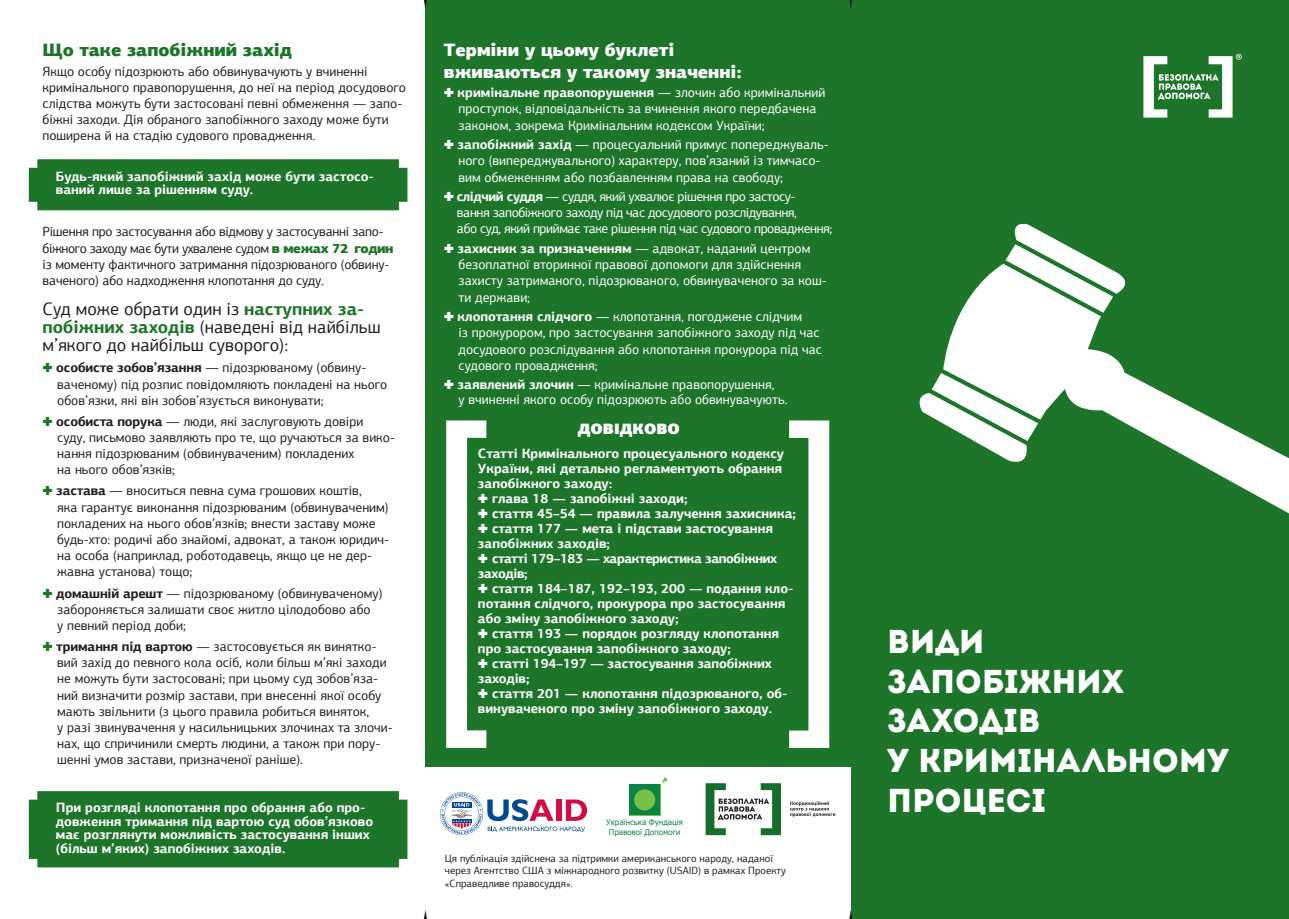
<style>
.page{position:relative;width:1289px;height:919px;background:#fff}
.page>*{position:absolute;margin:0;border:0;box-sizing:border-box;transform-origin:0 0}
.t1{font:33px/39.6px "Intro";letter-spacing:-.005em;color:#fff}
.t2{font:18px/18px "PF Agora Sans Pro";color:#231f20}
.t3{font:900 18px/21.6px "PF Agora Sans Pro";color:#fff}
.t4{font:900 18px "PF Agora Sans Pro";color:#1d752a}
.t5{font:900 15px "PF Agora Sans Pro";color:#fff}
.t6{font:13.5px/16.2px "PF Agora Sans Pro";color:#231f20}
.t7{font:700 13.5px/15px "PF Agora Sans Pro";color:#fff}
.t8{font:13.5px/16.2px "PF Agora Sans Pro";color:#fff}
.t9{font:13.5px/16.2px "PF Agora Sans Pro";letter-spacing:-.02em;color:#231f20}
.t10{font:13.5px/16.2px "PF Agora Sans Pro";letter-spacing:-.03em;color:#fff}
.t11{font:10.5px/12.6px "PF Agora Sans Pro";color:#231f20}
.t12{font:7.95px/9.6px "MS Reference Sans Serif";letter-spacing:-.025em;color:#0a8343;text-align:center;scale:.94 1}
.s1{font-weight:900;color:#1d752a}
.s2{font-weight:700;color:#1d752a}
.s3{color:#1d752a}
.s4{font-weight:700}
</style>
<div class="page">
<div style="left:425px;top:0;width:863px;height:918px;background:#1d752a"></div>
<svg style="left:1143px;top:54px;width:98px;height:64px"></svg>
<div style="left:29px;top:159px;width:378px;height:51px;background:#1d752a"></div>
<div style="left:29px;top:791px;width:378px;height:76px;background:#1d752a"></div>
<svg style="left:919px;top:373px;width:24px;height:51px"></svg>
<svg style="left:943px;top:264px;width:345px;height:249px"></svg>
<svg style="left:1005px;top:223px;width:131px;height:90px"></svg>
<svg style="left:446px;top:420px;width:40px;height:327px"></svg>
<svg style="left:789px;top:420px;width:40px;height:327px"></svg>
<div style="left:420px;top:767px;width:430px;height:151px;background:#fff"></div>
<svg style="left:424px;top:0;width:3px;height:9px"></svg>
<svg style="left:849px;top:909px;width:3px;height:9px"></svg>
<svg style="left:849px;top:0;width:3px;height:9px"></svg>
<svg style="left:424px;top:910px;width:3px;height:8px"></svg>
<svg style="left:440px;top:792px;width:147px;height:43px"></svg>
<svg style="left:705px;top:783px;width:76px;height:52px"></svg>
<svg style="left:790px;top:801px;width:45px;height:15px"></svg>
<div style="left:629px;top:784px;width:31px;height:31px;background:#0a8343"></div>
<div style="left:634px;top:789px;width:21px;height:21px;background:#76c045;border-radius:50%"></div>
<svg style="left:661px;top:777px;width:6px;height:6px"></svg>
<h2 class="t4" style="left:43px;top:38px;width:251px">Що таке запобіжний захід</h2>
<p class="t6" style="left:43px;top:63px;width:365px">Якщо особу підозрюють або обвинувачують у вчиненні кримінального правопорушення, до неї на період досудового слідства можуть бути застосовані певні обмеження — запо&shy;біжні заходи. Дія обраного запобіжного заходу може бути поширена й на стадію судового провадження.</p>
<p class="t7" style="left:56px;top:169px;width:319px;line-height:13.5px">Будь-який запобіжний захід може бути застосо&shy;ваний лише за рішенням суду.</p>
<p class="t9" style="left:43px;top:223px;width:352px">Рішення про застосування або відмову у застосуванні запо&shy;біжного заходу має бути ухвалене судом <span class="s1">в межах 72 годин </span>із моменту фактичного затримання підозрюваного (обвину&shy;ваченого) або надходження клопотання до суду.</p>
<h2 class="t2" style="left:43px;top:300px;width:339px">Суд може обрати один із <span class="s2">наступних за&shy;побіжних заходів</span> (наведені від найбільш м’якого до найбільш суворого):</h2>
<p class="t6" style="left:57px;top:359px;width:331px;text-indent:-15px"><span class="s3">✚</span> <span class="s4">особисте зобов’язання</span> — підозрюваному (обвину&shy;ваченому) під розпис повідомляють покладені на нього обов’язки, які він зобов’язується виконувати;</p>
<p class="t6" style="left:57px;top:413px;width:339px;text-indent:-15px"><span class="s3">✚</span> <span class="s4">особиста порука</span> — люди, які заслуговують довіри суду, письмово заявляють про те, що ручаються за вико&shy;нання підозрюваним (обвинуваченим) покладених<br>на нього обов’язків;</p>
<p class="t6" style="left:57px;top:482px;width:333px;text-indent:-15px"><span class="s3">✚</span> <span class="s4">застава</span> — вноситься певна сума грошових коштів,<br>яка гарантує виконання підозрюваним (обвинуваченим) покладених на нього обов’язків; внести заставу може будь-хто: родичі або знайомі, адвокат, а також юридич&shy;на особа (наприклад, роботодавець, якщо це не дер&shy;жавна установа) тощо;</p>
<p class="t6" style="left:57px;top:584px;width:327px;text-indent:-15px"><span class="s3">✚</span> <span class="s4">домашній арешт</span> — підозрюваному (обвинуваченому) забороняється залишати своє житло цілодобово або<br>у певний період доби;</p>
<p class="t6" style="left:57px;top:638px;width:337px;text-indent:-15px"><span class="s3">✚</span> <span class="s4">тримання під вартою</span> — застосовується як винятко&shy;вий захід до певного кола осіб, коли більш м’які заходи не можуть бути застосовані; при цьому суд зобов’яза&shy;ний визначити розмір застави, при внесенні якої особу мають звільнити (з цього правила робиться виняток,<br>у разі звинувачення у насильницьких злочинах та злочи&shy;нах, що спричинили смерть людини, а також при пору&shy;шенні умов застави, призначеної раніше).</p>
<p class="t7" style="left:56px;top:800px;width:319px;line-height:13.5px">При розгляді клопотання про обрання або про&shy;довження тримання під вартою суд обов’язково має розглянути можливість застосування інших (більш м’яких) запобіжних заходів.</p>
<h2 class="t3" style="left:444px;top:39px;width:299px">Терміни у цьому буклеті вживаються у такому значенні:</h2>
<p class="t8" style="left:458px;top:84px;width:368px;text-indent:-15px">✚ <span class="s4">кримінальне правопорушення</span> — злочин або кримінальний проступок, відповідальність за вчинення якого передбачена законом, зокрема Кримінальним кодексом України;</p>
<p class="t8" style="left:458px;top:136px;width:371px;text-indent:-15px">✚ <span class="s4">запобіжний захід</span> — процесуальний примус попереджуваль&shy;ного (випереджувального) характеру, пов’язаний із тимчасо&shy;вим обмеженням або позбавленням права на свободу;</p>
<p class="t10" style="left:457px;top:188px;width:377px;text-indent:-13px">✚ <span class="s4">слідчий суддя</span> — суддя, який ухвалює рішення про застосу-<br>вання запобіжного заходу під час досудового розслідування,<br>або суд, який приймає таке рішення під час судового провадження;</p>
<p class="t8" style="left:458px;top:240px;width:369px;text-indent:-15px">✚ <span class="s4">захисник за призначенням</span> — адвокат, наданий центром безоплатної вторинної правової допомоги для здійснення захисту затриманого, підозрюваного, обвинуваченого за кош&shy;ти держави;</p>
<p class="t8" style="left:458px;top:308px;width:365px;text-indent:-15px">✚ <span class="s4">клопотання слідчого</span> — клопотання, погоджене слідчим<br>із прокурором, про застосування запобіжного заходу під час досудового розслідування або клопотання прокурора під час судового провадження;</p>
<p class="t8" style="left:458px;top:377px;width:330px;line-height:15px;text-indent:-15px">✚ <span class="s4">заявлений злочин</span> — кримінальне правопорушення,<br>у вчиненні якого особу підозрюють або обвинувачують.</p>
<p class="t5" style="left:577px;top:419px;width:104px">Довідково</p>
<p class="t7" style="left:478px;top:446px;width:319px">Статті Кримінального процесуального кодексу України, які детально регламентують обрання запобіжного заходу:<br>✚ глава 18 — запобіжні заходи;<br>✚ стаття 45–54 — правила залучення захисника; ✚ стаття 177 — мета і підстави застосування запобіжних заходів;<br>✚ статті 179–183 — характеристика запобіжних заходів;<br>✚ стаття 184–187, 192–193, 200 — подання кло&shy;потання слідчого, прокурора про застосування або зміну запобіжного заходу;<br>✚ стаття 193 — порядок розгляду клопотання про застосування запобіжного заходу;<br>✚ статті 194–197 — застосування запобіжних заходів;<br>✚ стаття 201 — клопотання підозрюваного, об&shy;винуваченого про зміну запобіжного заходу.</p>
<p class="t12" style="left:606px;top:817px;width:83px">Українська Фундація<br>Правової Допомоги</p>
<p class="t11" style="left:445px;top:851px;width:342px">Ця публікація здійснена за підтримки американського народу, наданої через Агентство США з міжнародного розвитку (USAID) в рамках Проекту «Справедливе правосуддя».</p>
<h1 class="t1" style="left:887px;top:621px;width:343px">Види запобіжних заходів<br>у кримінальному процесі</h1>
</div>
